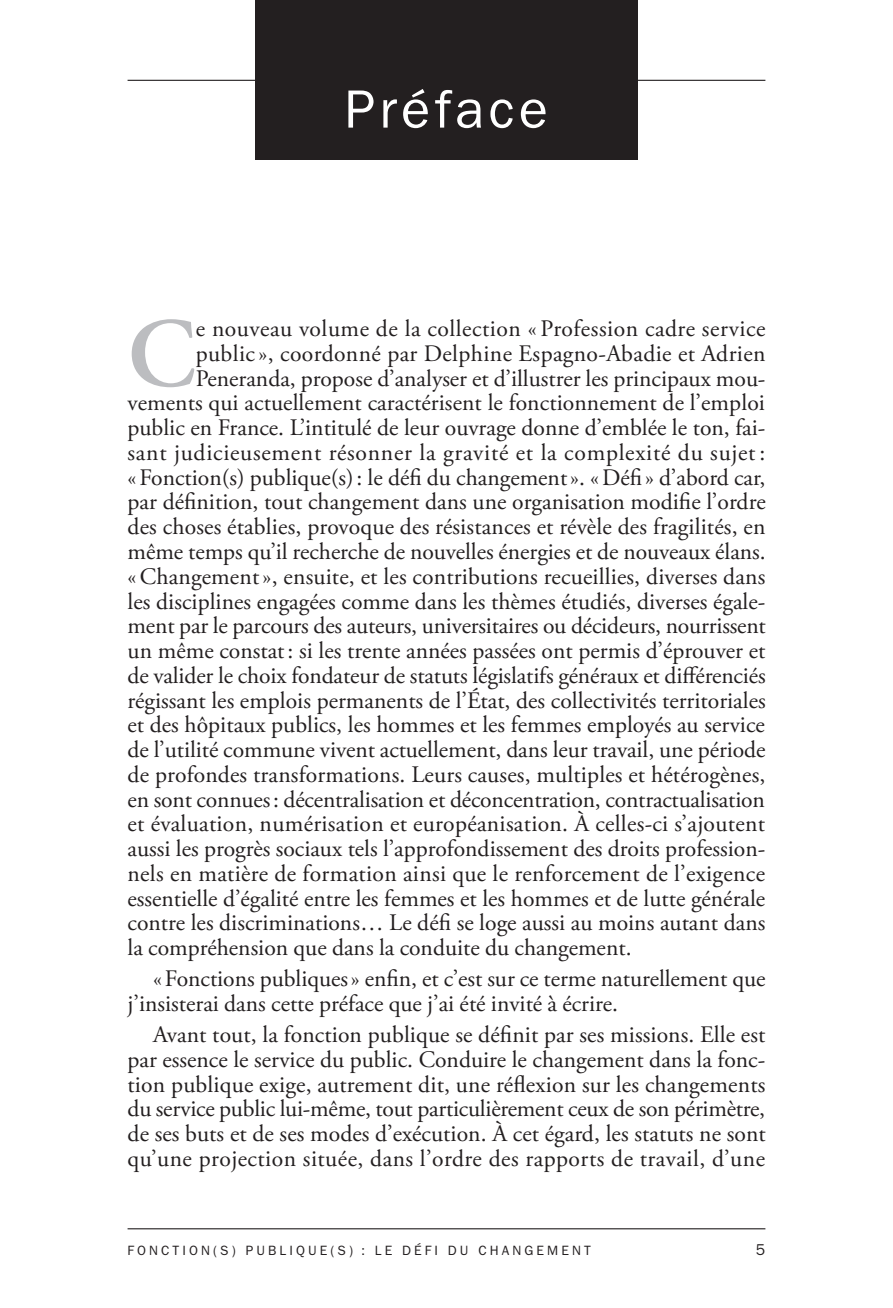
<style>
.page{position:relative;width:893px;height:1308px;background:#fff}
.page>*{position:absolute;margin:0;border:0;box-sizing:border-box;transform-origin:0 0}
.Texte___lettrine{font:600 98.33px "Adobe Garamond Pro";color:#bcbdc0}
.Titre_Liminaire{font:54px "ITC Franklin Gothic Std";letter-spacing:.08em;color:#fff}
.Texte___lettrine-2{font:23.62px "Adobe Garamond Pro";color:#231f20}
.Texte{font:23.62px/24.8px "Adobe Garamond Pro";letter-spacing:-.01em;color:#231f20}
.titre_courant_bas{font:15.75px "ITC Franklin Gothic Std";color:#231f20}
.titre_courant_bas-2{font:13.5px "ITC Franklin Gothic Std";letter-spacing:.23em;color:#231f20}
</style>
<div class="page">
<hr style="left:128px;top:80px;width:637px;height:1px;background:#231f20">
<hr style="left:128px;top:1228px;width:637px;height:1px;background:#231f20">
<div style="left:255px;top:0;width:383px;height:159px;background:#231f20"></div>
<p class="Titre_Liminaire" style="left:345px;top:78px;width:205px">Préface</p>
<p class="Texte___lettrine" style="left:128px;top:298px;width:70px">C</p>
<p class="Texte___lettrine-2" style="left:196px;top:314px;width:571px">e nouveau volume de la collection « Profession cadre service</p>
<p class="Texte___lettrine-2" style="left:196px;top:339px;width:571px">public », coordonné par Delphine Espagno-Abadie et Adrien</p>
<p class="Texte___lettrine-2" style="left:196px;top:364px;width:571px">Peneranda, propose d’analyser et d’illustrer les principaux mou-</p>
<p class="Texte___lettrine-2" style="left:128px;top:389px;width:639px">vements qui actuellement caractérisent le fonctionnement de l’emploi</p>
<p class="Texte___lettrine-2" style="left:128px;top:413px;width:639px">public en France. L’intitulé de leur ouvrage donne d’emblée le ton, fai-</p>
<p class="Texte___lettrine-2" style="left:128px;top:438px;width:639px">sant judicieusement résonner la gravité et la complexité du sujet :</p>
<p class="Texte___lettrine-2" style="left:128px;top:463px;width:639px">«Fonction(s) publique(s): le défi du changement». «Défi» d’abord car,</p>
<p class="Texte___lettrine-2" style="left:128px;top:488px;width:640px">par définition, tout changement dans une organisation modifie l’ordre</p>
<p class="Texte___lettrine-2" style="left:128px;top:512px;width:639px">des choses établies, provoque des résistances et révèle des fragilités, en</p>
<p class="Texte___lettrine-2" style="left:128px;top:537px;width:640px">même temps qu’il recherche de nouvelles énergies et de nouveaux élans.</p>
<p class="Texte___lettrine-2" style="left:128px;top:562px;width:639px">«Changement», ensuite, et les contributions recueillies, diverses dans</p>
<p class="Texte___lettrine-2" style="left:128px;top:587px;width:639px">les disciplines engagées comme dans les thèmes étudiés, diverses égale-</p>
<p class="Texte___lettrine-2" style="left:128px;top:611px;width:640px">ment par le parcours des auteurs, universitaires ou décideurs, nourrissent</p>
<p class="Texte___lettrine-2" style="left:128px;top:636px;width:639px">un même constat: si les trente années passées ont permis d’éprouver et</p>
<p class="Texte___lettrine-2" style="left:128px;top:661px;width:640px">de valider le choix fondateur de statuts législatifs généraux et différenciés</p>
<p class="Texte___lettrine-2" style="left:128px;top:686px;width:640px">régissant les emplois permanents de l’État, des collectivités territoriales</p>
<p class="Texte___lettrine-2" style="left:128px;top:710px;width:639px">et des hôpitaux publics, les hommes et les femmes employés au service</p>
<p class="Texte___lettrine-2" style="left:128px;top:735px;width:639px">de l’utilité commune vivent actuellement, dans leur travail, une période</p>
<p class="Texte___lettrine-2" style="left:128px;top:760px;width:639px">de profondes transformations. Leurs causes, multiples et hétérogènes,</p>
<p class="Texte___lettrine-2" style="left:128px;top:785px;width:639px">en sont connues: décentralisation et déconcentration, contractualisation</p>
<p class="Texte___lettrine-2" style="left:128px;top:809px;width:639px">et évaluation, numérisation et européanisation. À celles-ci s’ajoutent</p>
<p class="Texte___lettrine-2" style="left:128px;top:834px;width:639px">aussi les progrès sociaux tels l’approfondissement des droits profession-</p>
<p class="Texte___lettrine-2" style="left:128px;top:859px;width:639px">nels en matière de formation ainsi que le renforcement de l’exigence</p>
<p class="Texte___lettrine-2" style="left:128px;top:884px;width:639px">essentielle d’égalité entre les femmes et les hommes et de lutte générale</p>
<p class="Texte___lettrine-2" style="left:128px;top:908px;width:639px">contre les discriminations… Le défi se loge aussi au moins autant dans</p>
<p class="Texte___lettrine-2" style="left:128px;top:933px;width:505px">la compréhension que dans la conduite du changement.</p>
<p class="Texte" style="left:128px;top:967px;width:639px;text-indent:26px">«Fonctions publiques» enfin, et c’est sur ce terme naturellement que j’insisterai dans cette préface que j’ai été invité à écrire.</p>
<p class="Texte" style="left:128px;top:1023px;width:640px;text-align:justify;text-indent:26px">Avant tout, la fonction publique se définit par ses missions. Elle est par essence le service du public. Conduire le changement dans la fonc&shy;tion publique exige, autrement dit, une réflexion sur les changements du service public lui-même, tout particulièrement ceux de son périmètre, de ses buts et de ses modes d’exécution. À cet égard, les statuts ne sont qu’une projection située, dans l’ordre des rapports de travail, d’une</p>
<p class="titre_courant_bas-2" style="left:128px;top:1242px;width:465px">FONCTION(S) PUBLIQUE(S) : LE DÉFI DU CHANGEMENT</p>
<p class="titre_courant_bas" style="left:756px;top:1240px;width:11px">5</p>
</div>
